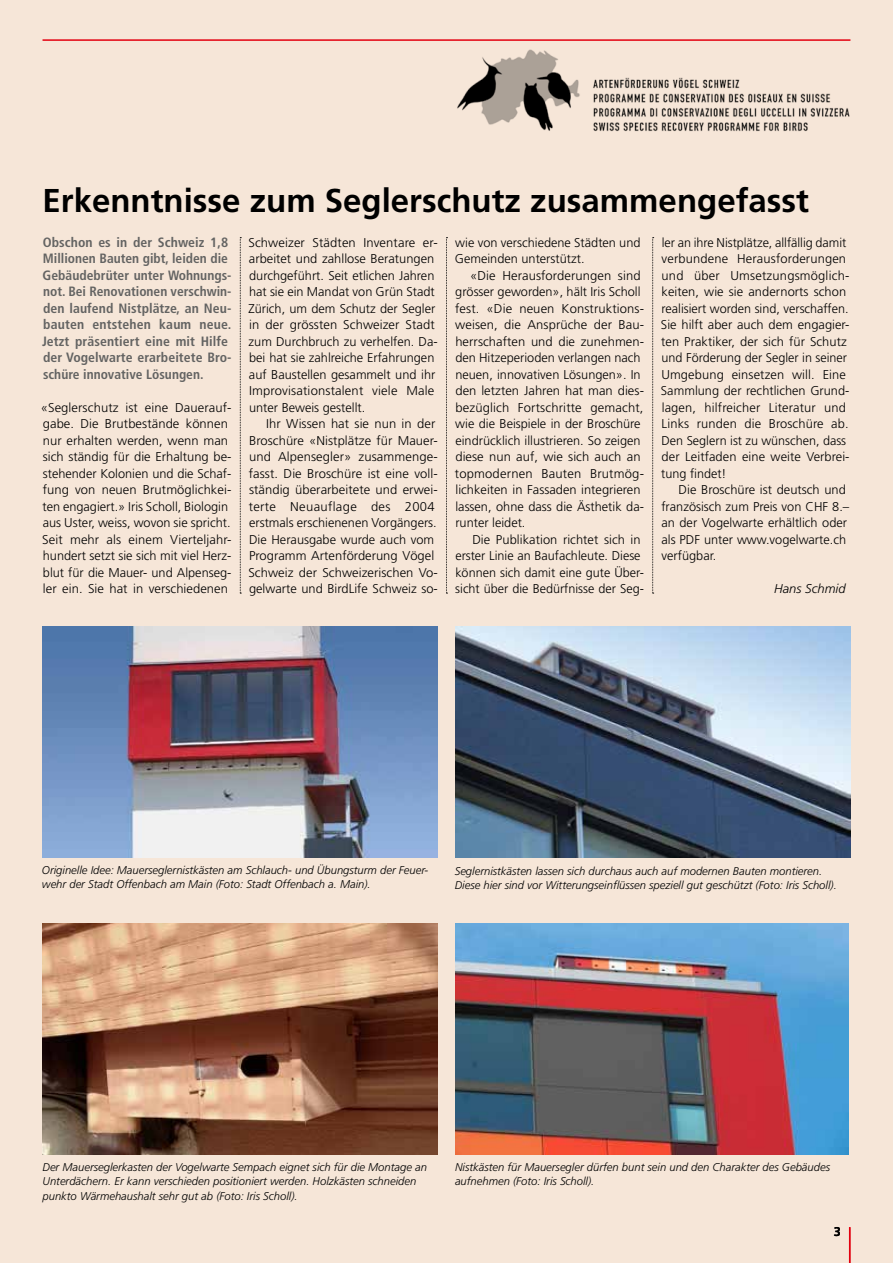
<style>
.page{position:relative;width:893px;height:1263px;background:#f6e6d8}
.page>*{position:absolute;margin:0;border:0;box-sizing:border-box;transform-origin:0 0}
.t1{font:700 33px "Frutiger";color:#000}
.t2{font:700 condensed 13.5px/16.5px "Frutiger";letter-spacing:.005em;color:#636362}
.t3{font:300 12.75px/16.5px "Frutiger";color:#000}
.t4{font:italic 300 12.75px "Frutiger";color:#000}
.t5{font:700 12.75px "Frutiger";color:#000}
.t6{font:italic 300 11.25px/14.2px "Frutiger";color:#000}
</style>
<div class="page">
<img style="left:457px;top:49px;width:393px;height:82px">
<hr style="left:43px;top:39px;width:807px;height:2px;background:#e3000f">
<hr style="left:849px;top:1227px;width:1px;height:36px;background:#e3000f">
<img style="left:43px;top:923px;width:395px;height:231px">
<img style="left:455px;top:923px;width:394px;height:231px">
<img style="left:455px;top:626px;width:395px;height:231px">
<img style="left:43px;top:626px;width:395px;height:231px">
<svg style="left:240px;top:237px;width:1px;height:357px"></svg>
<svg style="left:446px;top:237px;width:1px;height:357px"></svg>
<svg style="left:652px;top:237px;width:2px;height:357px"></svg>
<h1 class="t1" style="left:43px;top:182px;width:768px">Erkenntnisse zum Seglerschutz zusammengefasst</h1>
<p class="t2" style="left:42px;top:234px;width:191px">Obschon es in der Schweiz 1,8<br>Millionen Bauten gibt, leiden die<br>Gebäudebrüter unter Wohnungs&shy;not. Bei Renovationen verschwin&shy;den laufend Nistplätze, an Neu&shy;bauten entstehen kaum neue.<br>Jetzt präsentiert eine mit Hilfe der Vogelwarte erarbeitete Bro&shy;schüre innovative Lösungen.</p>
<p class="t3" style="left:41px;top:399px;width:192px">«Seglerschutz ist eine Dauerauf&shy;gabe. Die Brutbestände können nur erhalten werden, wenn man sich ständig für die Erhaltung be&shy;stehender Kolonien und die Schaf&shy;fung von neuen Brutmöglichkei&shy;ten engagiert.» Iris Scholl, Biologin aus Uster, weiss, wovon sie spricht.<br>Seit mehr als einem Vierteljahr&shy;hundert setzt sie sich mit viel Herz&shy;blut für die Mauer- und Alpenseg&shy;ler ein. Sie hat in verschiedenen</p>
<p class="t3" style="left:661px;top:234px;width:190px">ler an ihre Nistplätze, allfällig damit verbundene Herausforderungen und über Umsetzungsmöglich&shy;keiten, wie sie andernorts schon realisiert worden sind, verschaffen.<br>Sie hilft aber auch dem engagier&shy;ten Praktiker, der sich für Schutz und Förderung der Segler in seiner<br>Umgebung einsetzen will. Eine<br>Sammlung der rechtlichen Grund&shy;lagen, hilfreicher Literatur und<br>Links runden die Broschüre ab.<br>Den Seglern ist zu wünschen, dass der Leitfaden eine weite Verbrei&shy;tung findet!</p>
<p class="t3" style="left:661px;top:482px;width:189px;text-indent:17px">Die Broschüre ist deutsch und französisch zum Preis von CHF 8.– an der Vogelwarte erhältlich oder als PDF unter www.vogelwarte.ch verfügbar.</p>
<p class="t4" style="left:774px;top:582px;width:73px">Hans Schmid</p>
<p class="t3" style="left:455px;top:234px;width:187px">wie von verschiedene Städten und<br>Gemeinden unterstützt.</p>
<p class="t3" style="left:455px;top:267px;width:191px;text-indent:15px">«Die Herausforderungen sind grösser geworden», hält Iris Scholl fest. «Die neuen Konstruktions&shy;weisen, die Ansprüche der Bau&shy;herrschaften und die zunehmen&shy;den Hitzeperioden verlangen nach neuen, innovativen Lösungen». In den letzten Jahren hat man dies&shy;bezüglich Fortschritte gemacht, wie die Beispiele in der Broschüre eindrücklich illustrieren. So zeigen diese nun auf, wie sich auch an topmodernen Bauten Brutmög&shy;lichkeiten in Fassaden integrieren lassen, ohne dass die Ästhetik da&shy;runter leidet.</p>
<p class="t3" style="left:455px;top:531px;width:190px;text-indent:17px">Die Publikation richtet sich in erster Linie an Baufachleute. Diese können sich damit eine gute Über&shy;sicht über die Bedürfnisse der Seg-</p>
<p class="t3" style="left:248px;top:234px;width:191px">Schweizer Städten Inventare er&shy;arbeitet und zahllose Beratungen durchgeführt. Seit etlichen Jahren hat sie ein Mandat von Grün Stadt<br>Zürich, um dem Schutz der Segler in der grössten Schweizer Stadt zum Durchbruch zu verhelfen. Da&shy;bei hat sie zahlreiche Erfahrungen auf Baustellen gesammelt und ihr<br>Improvisationstalent viele Male unter Beweis gestellt.</p>
<p class="t3" style="left:248px;top:416px;width:191px;text-indent:18px">Ihr Wissen hat sie nun in der<br>Broschüre «Nistplätze für Mauer&shy;und Alpensegler» zusammenge&shy;fasst. Die Broschüre ist eine voll&shy;ständig überarbeitete und erwei&shy;terte Neuauflage des 2004 erstmals erschienenen Vorgängers.<br>Die Herausgabe wurde auch vom<br>Programm Artenförderung Vögel<br>Schweiz der Schweizerischen Vo&shy;gelwarte und BirdLife Schweiz so-</p>
<p class="t6" style="left:42px;top:863px;width:388px">Originelle Idee: Mauerseglernistkästen am Schlauch- und Übungsturm der Feuer&shy;wehr der Stadt Offenbach am Main (Foto: Stadt Offenbach a. Main).</p>
<p class="t6" style="left:455px;top:864px;width:384px">Seglernistkästen lassen sich durchaus auch auf modernen Bauten montieren.<br>Diese hier sind vor Witterungseinflüssen speziell gut geschützt (Foto: Iris Scholl).</p>
<p class="t6" style="left:43px;top:1160px;width:386px">Der Mauerseglerkasten der Vogelwarte Sempach eignet sich für die Montage an<br>Unterdächern. Er kann verschieden positioniert werden. Holzkästen schneiden punkto Wärmehaushalt sehr gut ab (Foto: Iris Scholl).</p>
<p class="t6" style="left:455px;top:1160px;width:377px">Nistkästen für Mauersegler dürfen bunt sein und den Charakter des Gebäudes aufnehmen (Foto: Iris Scholl).</p>
<p class="t5" style="left:834px;top:1224px;width:9px">3</p>
</div>
